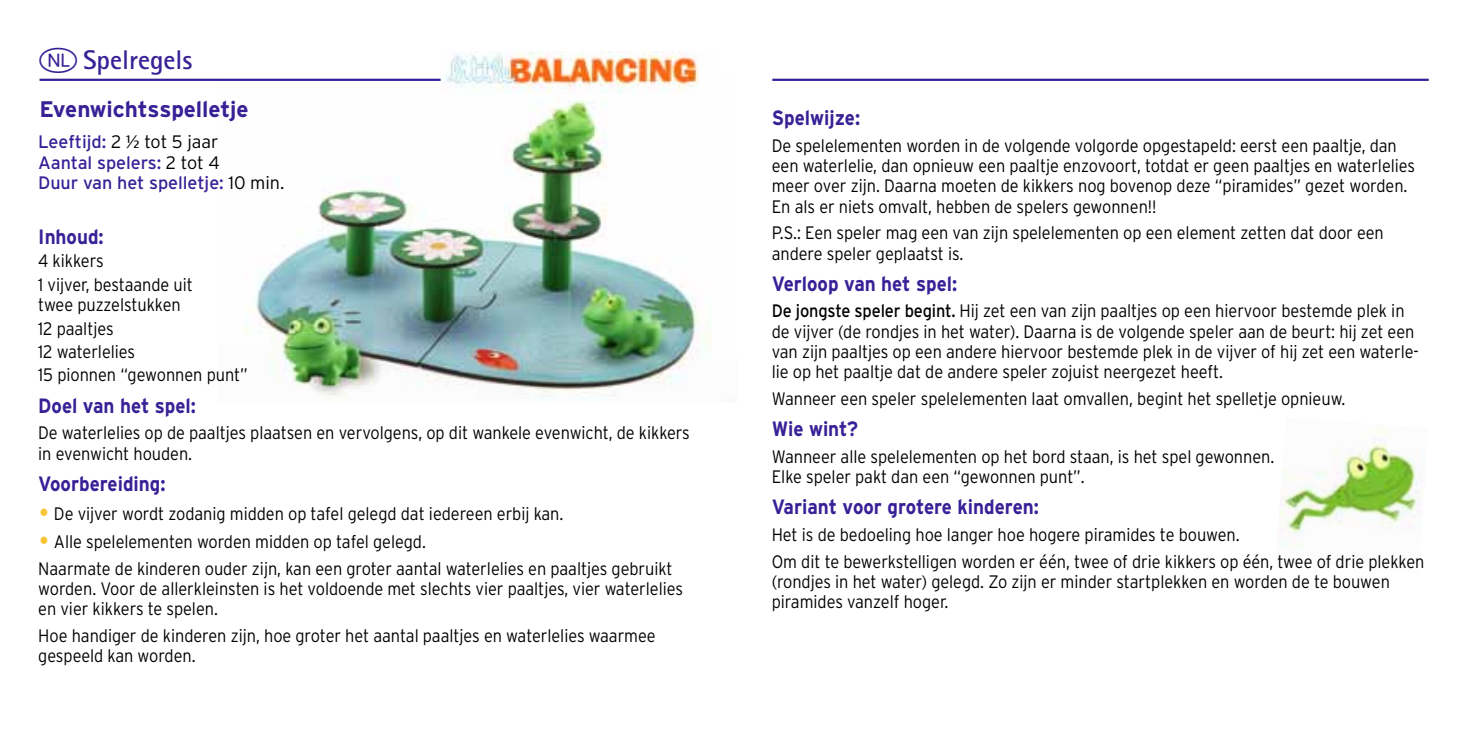
<style>
.page{position:relative;width:1467px;height:734px;background:#fff}
.page>*{position:absolute;margin:0;border:0;box-sizing:border-box;transform-origin:0 0}
.t1{font:700 27px "Agfa Rotis Sans Serif";color:#382197}
.t2{font:700 22.5px "Interstate";letter-spacing:-.005em;color:#382197}
.t3{font:700 20.7px "Interstate";color:#382197;scale:.91 1}
.t4{font:300 18px/20.2px "Interstate";letter-spacing:-.005em;color:#000;scale:.91 1}
.t5{font:18px/20.2px "Interstate";letter-spacing:-.005em;color:#382197}
.s1{font-weight:300;color:#000}
.s2{font-family:"Lucida Grande";font-size:17.32px;color:#000}
.s3{font-size:34.65px;color:#f9c436}
.s4{font-weight:400}
</style>
<div class="page">
<img style="left:219px;top:78px;width:492px;height:320px">
<img style="left:441px;top:52px;width:270px;height:41px">
<img style="left:1279px;top:428px;width:145px;height:120px">
<hr style="left:40px;top:79px;width:401px;height:2px;background:#382197">
<hr style="left:772px;top:79px;width:657px;height:2px;background:#382197">
<h1 class="t1" style="left:40px;top:43px;width:155px">▼ Spelregels</h1>
<p class="t2" style="left:40px;top:97px;width:211px">Evenwichtsspelletje</p>
<p class="t5" style="left:38px;top:132px;width:248px">Leeftijd: <span class="s1">2</span> <span class="s2">½</span> <span class="s1">tot 5 jaar<br></span>Aantal spelers: <span class="s1">2 tot 4<br></span>Duur van het spelletje: <span class="s1">10 min.</span></p>
<p class="t3" style="left:38px;top:225px;width:73px">Inhoud:</p>
<p class="t4" style="left:38px;top:249px;width:171px;line-height:23.4px">4 kikkers<br>1 vijver, bestaande uit</p>
<p class="t4" style="left:38px;top:293px;width:232px;line-height:23.4px">twee puzzelstukken<br>12 paaltjes<br>12 waterlelies<br>15 pionnen “gewonnen punt”</p>
<p class="t3" style="left:38px;top:394px;width:175px">Doel van het spel:</p>
<p class="t4" style="left:38px;top:422px;width:718px">De waterlelies op de paaltjes plaatsen en vervolgens, op dit wankele evenwicht, de kikkers in evenwicht houden.</p>
<p class="t3" style="left:38px;top:472px;width:141px">Voorbereiding:</p>
<p class="t4" style="left:38px;top:503px;width:579px"><span class="s3">•</span> De vijver wordt zodanig midden op tafel gelegd dat iedereen erbij kan.</p>
<p class="t4" style="left:38px;top:528px;width:699px;line-height:26.6px"><span class="s3">•</span> Alle spelelementen worden midden op tafel gelegd.<br>Naarmate de kinderen ouder zijn, kan een groter aantal waterlelies en paaltjes gebruikt</p>
<p class="t4" style="left:38px;top:578px;width:710px">worden. Voor de allerkleinsten is het voldoende met slechts vier paaltjes, vier waterlelies en vier kikkers te spelen.</p>
<p class="t4" style="left:38px;top:625px;width:680px">Hoe handiger de kinderen zijn, hoe groter het aantal paaltjes en waterlelies waarmee gespeeld kan worden.</p>
<p class="t3" style="left:772px;top:106px;width:99px">Spelwijze:</p>
<p class="t4" style="left:772px;top:135px;width:709px">De spelelementen worden in de volgende volgorde opgestapeld: eerst een paaltje, dan een waterlelie, dan opnieuw een paaltje enzovoort, totdat er geen paaltjes en waterlelies meer over zijn. Daarna moeten de kikkers nog bovenop deze “piramides” gezet worden.<br>En als er niets omvalt, hebben de spelers gewonnen!!</p>
<p class="t4" style="left:772px;top:223px;width:674px">P.S.: Een speler mag een van zijn spelelementen op een element zetten dat door een andere speler geplaatst is.</p>
<p class="t3" style="left:772px;top:272px;width:205px">Verloop van het spel:</p>
<p class="t4" style="left:772px;top:301px;width:712px"><span class="s4">De jongste speler begint.</span> Hij zet een van zijn paaltjes op een hiervoor bestemde plek in de vijver (de rondjes in het water). Daarna is de volgende speler aan de beurt: hij zet een van zijn paaltjes op een andere hiervoor bestemde plek in de vijver of hij zet een waterle&shy;lie op het paaltje dat de andere speler zojuist neergezet heeft.</p>
<p class="t4" style="left:772px;top:388px;width:632px">Wanneer een speler spelelementen laat omvallen, begint het spelletje opnieuw.</p>
<p class="t3" style="left:772px;top:417px;width:97px">Wie wint?</p>
<p class="t4" style="left:772px;top:446px;width:554px">Wanneer alle spelelementen op het bord staan, is het spel gewonnen.<br>Elke speler pakt dan een “gewonnen punt”.</p>
<p class="t3" style="left:772px;top:495px;width:295px">Variant voor grotere kinderen:</p>
<p class="t4" style="left:772px;top:521px;width:719px;line-height:26.6px">Het is de bedoeling hoe langer hoe hogere piramides te bouwen.<br>Om dit te bewerkstelligen worden er één, twee of drie kikkers op één, twee of drie plekken</p>
<p class="t4" style="left:772px;top:571px;width:681px">(rondjes in het water) gelegd. Zo zijn er minder startplekken en worden de te bouwen piramides vanzelf hoger.</p>
</div>
